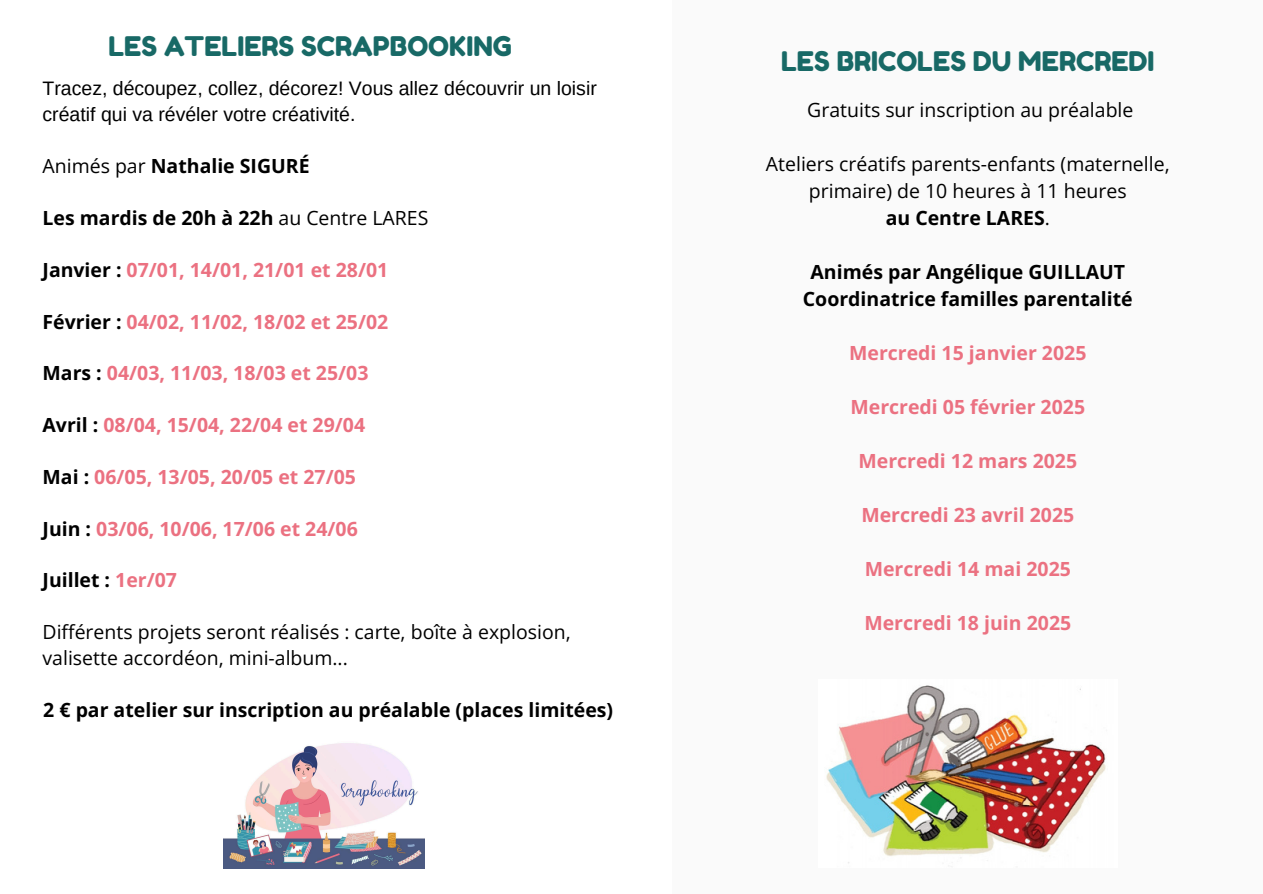
<style>
.page{position:relative;width:1263px;height:894px;background:#fff}
.page>*{position:absolute;margin:0;border:0;box-sizing:border-box;transform-origin:0 0}
.t1{font:27px "Fredoka One";color:#186966}
.t2{font:700 19.5px "Open Sans";color:#eb7181}
.t3{font:700 19.5px/27px "Open Sans";color:#000;text-align:center}
.t4{font:19.5px/27px "Open Sans";color:#000;text-align:center}
.t5{font:19.5px/25.8px "Arimo";color:#000}
.s1{font-weight:400}
.s2{color:#000}
.s3{color:#eb7181}
</style>
<div class="page">
<img style="left:826px;top:685px;width:280px;height:178px">
<img style="left:224px;top:743px;width:200px;height:125px">
<h2 class="t1" style="left:108px;top:29px;width:405px">LES ATELIERS SCRAPBOOKING</h2>
<h2 class="t5" style="left:43px;top:76px;width:556px">Tracez, découpez, collez, décorez! Vous allez découvrir un loisir créatif qui va révéler votre créativité.</h2>
<p class="t3" style="left:43px;top:152px;width:269px"><span class="s1">Animés par</span> Nathalie SIGURÉ</p>
<p class="t3" style="left:43px;top:204px;width:387px">Les mardis de 20h à 22h <span class="s1">au Centre LARES</span></p>
<h1 class="t2" style="left:43px;top:256px;width:347px"><span class="s2">Janvier :</span> 07/01, 14/01, 21/01 et 28/01</h1>
<p class="t2" style="left:43px;top:307px;width:347px"><span class="s2">Février :</span> 04/02, 11/02, 18/02 et 25/02</p>
<p class="t2" style="left:43px;top:359px;width:327px"><span class="s2">Mars :</span> 04/03, 11/03, 18/03 et 25/03</p>
<p class="t2" style="left:43px;top:411px;width:324px"><span class="s2">Avril :</span> 08/04, 15/04, 22/04 et 29/04</p>
<h2 class="t2" style="left:43px;top:463px;width:315px"><span class="s2">Mai :</span> 06/05, 13/05, 20/05 et 27/05</h2>
<h2 class="t2" style="left:43px;top:514px;width:317px"><span class="s2">Juin :</span> 03/06, 10/06, 17/06 et 24/06</h2>
<h2 class="t3" style="left:43px;top:566px;width:136px">Juillet : <span class="s3">1er/07</span></h2>
<h2 class="t4" style="left:43px;top:618px;width:530px;line-height:25.8px;text-align:left">Différents projets seront réalisés : carte, boîte à explosion, valisette accordéon, mini-album...</h2>
<h2 class="t3" style="left:43px;top:695px;width:571px">2 € par atelier sur inscription au préalable (places limitées)</h2>
<p class="t1" style="left:781px;top:45px;width:375px">LES BRICOLES DU MERCREDI</p>
<h1 class="t4" style="left:807px;top:96px;width:328px">Gratuits sur inscription au préalable</h1>
<p class="t4" style="left:766px;top:150px;width:405px">Ateliers créatifs parents-enfants (maternelle, primaire) de 10 heures à 11 heures</p>
<p class="t3" style="left:886px;top:204px;width:166px">au Centre LARES<span class="s1">.</span></p>
<p class="t3" style="left:803px;top:258px;width:331px">Animés par Angélique GUILLAUT<br>Coordinatrice familles parentalité</p>
<h2 class="t2" style="left:849px;top:339px;width:239px">Mercredi 15 janvier 2025</h2>
<h2 class="t2" style="left:850px;top:393px;width:236px">Mercredi 05 février 2025</h2>
<h2 class="t2" style="left:858px;top:447px;width:220px">Mercredi 12 mars 2025</h2>
<h2 class="t2" style="left:861px;top:501px;width:214px">Mercredi 23 avril 2025</h2>
<h2 class="t2" style="left:865px;top:555px;width:208px">Mercredi 14 mai 2025</h2>
<h2 class="t2" style="left:864px;top:609px;width:208px">Mercredi 18 juin 2025</h2>
</div>
